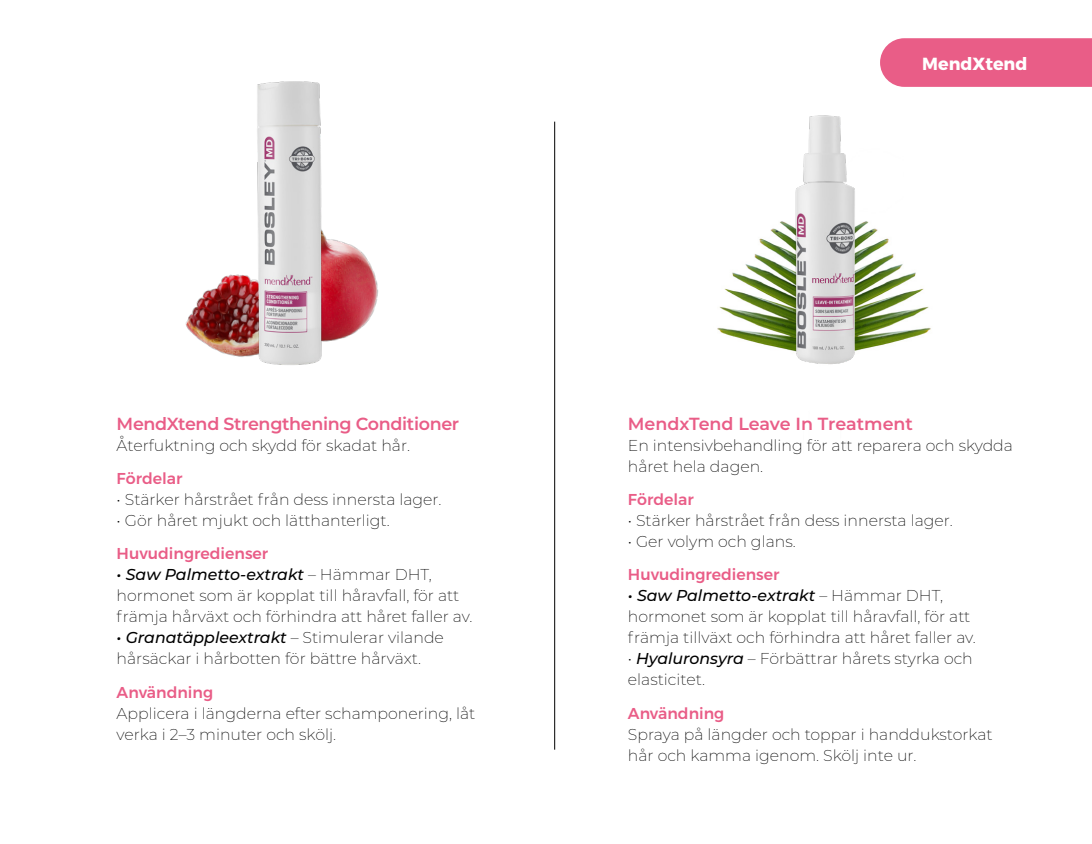
<style>
.page{position:relative;width:1092px;height:844px;background:#fff}
.page>*{position:absolute;margin:0;border:0;box-sizing:border-box;transform-origin:0 0}
.t1{font:600 17.5px "Montserrat";letter-spacing:-.015em;color:#e95d87}
.t2{font:700 17.5px "Montserrat";color:#fff}
.t3{font:200 15.75px/21px "Montserrat";color:#000}
.t4{font:500 15.75px "Montserrat";color:#e95d87}
.s1{font-weight:500;font-style:italic}
</style>
<div class="page">
<div style="left:880px;top:38px;width:211px;height:49px;background:#e95d87"></div>
<img style="left:185px;top:250px;width:193px;height:100px">
<img style="left:215px;top:81px;width:144px;height:284px">
<img style="left:717px;top:115px;width:214px;height:249px">
<hr style="left:554px;top:122px;width:1px;height:627px;background:#000">
<p class="t1" style="left:117px;top:411px;width:344px">MendXtend Strengthening Conditioner</p>
<p class="t3" style="left:117px;top:434px;width:295px">Återfuktning och skydd för skadat hår.</p>
<p class="t4" style="left:117px;top:468px;width:67px">Fördelar</p>
<p class="t3" style="left:117px;top:488px;width:326px">• Stärker hårstrået från dess innersta lager.</p>
<p class="t3" style="left:117px;top:509px;width:275px">• Gör håret mjukt och lätthanterligt.</p>
<p class="t4" style="left:117px;top:544px;width:153px">Huvudingredienser</p>
<p class="t3" style="left:117px;top:563px;width:357px"><span class="s1">• Saw Palmetto-extrakt</span> – Hämmar DHT, hormonet som är kopplat till håravfall, för att främja hårväxt och förhindra att håret faller av.</p>
<p class="t3" style="left:117px;top:626px;width:329px"><span class="s1">• Granatäppleextrakt</span> – Stimulerar vilande hårsäckar i hårbotten för bättre hårväxt.</p>
<p class="t4" style="left:117px;top:682px;width:98px">Användning</p>
<p class="t3" style="left:117px;top:702px;width:360px">Applicera i längderna efter schamponering, låt verka i 2–3 minuter och skölj.</p>
<p class="t2" style="left:922px;top:53px;width:107px">MendXtend</p>
<p class="t1" style="left:628px;top:411px;width:286px">MendxTend Leave In Treatment</p>
<p class="t3" style="left:628px;top:434px;width:386px">En intensivbehandling för att reparera och skydda håret hela dagen.</p>
<p class="t4" style="left:628px;top:489px;width:67px">Fördelar</p>
<p class="t3" style="left:628px;top:509px;width:326px">• Stärker hårstrået från dess innersta lager.</p>
<p class="t3" style="left:628px;top:530px;width:169px">• Ger volym och glans.</p>
<p class="t4" style="left:628px;top:565px;width:153px">Huvudingredienser</p>
<p class="t3" style="left:628px;top:584px;width:349px"><span class="s1">• Saw Palmetto-extrakt</span> – Hämmar DHT, hormonet som är kopplat till håravfall, för att främja tillväxt och förhindra att håret faller av.</p>
<p class="t3" style="left:628px;top:647px;width:346px">• <span class="s1">Hyaluronsyra</span> – Förbättrar hårets styrka och elasticitet.</p>
<p class="t4" style="left:628px;top:703px;width:98px">Användning</p>
<p class="t3" style="left:628px;top:723px;width:366px">Spraya på längder och toppar i handdukstorkat hår och kamma igenom. Skölj inte ur.</p>
</div>
